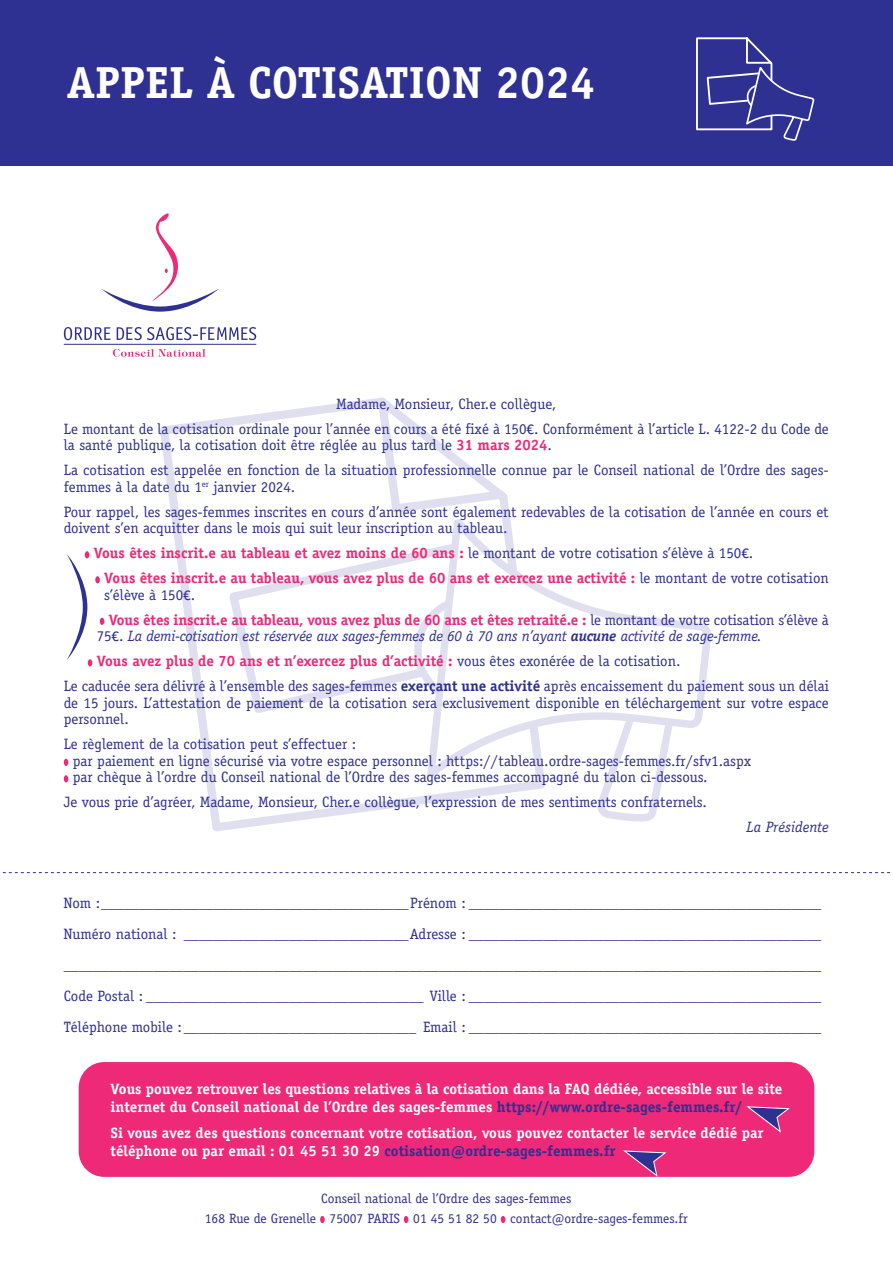
<style>
.page{position:relative;width:893px;height:1263px;background:#fff}
.page>*{position:absolute;margin:0;border:0;box-sizing:border-box;transform-origin:0 0}
.t1{font:700 45px "Officina Serif";color:#fff}
.t2{font:15px/31px "Officina Serif";color:#2e3092}
.t3{font:700 15px/25px "Officina Serif";color:#ee2977}
.t4{font:700 15px/18px "Officina Serif";color:#fff}
.t5{font:italic 15px "Officina Serif";letter-spacing:-.01em;color:#2e3092}
.t6{font:13.5px/19.8px "Officina Serif";color:#2e3092;text-align:center}
.s1{font-family:"Calibri"}
.s2{font-weight:700;color:#ee2977}
.s3{font-weight:400;color:#2e3092}
.s4{font-family:"Calibri";font-weight:400;color:#2e3092}
.s5{font-style:normal}
.s6{font-family:"Calibri";font-style:normal}
.s7{font-family:"Officina Serif LT";font-weight:700}
.s8{font-weight:700}
.s9{color:#2e3092}
</style>
<div class="page">
<svg style="left:550px;top:590px;width:159px;height:232px"></svg>
<svg style="left:160px;top:397px;width:390px;height:434px"></svg>
<div style="left:79px;top:1062px;width:735px;height:115px;background:#ee2977;border-radius:26px"></div>
<div style="left:0;top:0;width:893px;height:166px;background:#2e3092"></div>
<svg style="left:113px;top:349px;width:93px;height:8px"></svg>
<svg style="left:64px;top:327px;width:46px;height:13px"></svg>
<svg style="left:117px;top:327px;width:139px;height:13px"></svg>
<hr style="left:64px;top:344px;width:192px;height:1px;background:#2e3092">
<svg style="left:101px;top:213px;width:118px;height:99px"></svg>
<svg style="left:696px;top:37px;width:119px;height:104px"></svg>
<svg style="left:67px;top:551px;width:37px;height:115px"></svg>
<svg style="left:64px;top:759px;width:4px;height:7px"></svg>
<svg style="left:64px;top:775px;width:4px;height:7px"></svg>
<svg style="left:320px;top:1216px;width:5px;height:7px"></svg>
<svg style="left:404px;top:1216px;width:4px;height:7px"></svg>
<svg style="left:501px;top:1216px;width:4px;height:7px"></svg>
<svg style="left:2px;top:872px;width:889px;height:1px"></svg>
<svg style="left:746px;top:1106px;width:44px;height:27px"></svg>
<svg style="left:621px;top:1150px;width:45px;height:27px"></svg>
<h1 class="t1" style="left:67px;top:55px;width:530px">APPEL À COTISATION 2024</h1>
<p class="t2" style="left:64px;top:391px;width:767px;line-height:25px;text-align:center">Madame, Monsieur, Cher.e collègue,<br>Le montant de la cotisation ordinale pour l’année en cours a été fixé à 150<span class="s1">€</span>. Conformément à l’article L. 4122-2 du Code de</p>
<p class="t2" style="left:64px;top:433px;width:767px;line-height:25px">la santé publique, la cotisation doit être réglée au plus tard le <span class="s2">31 mars 2024</span>.<br>La cotisation est appelée en fonction de la situation professionnelle connue par le Conseil national de l’Ordre des sages-</p>
<p class="t2" style="left:64px;top:474px;width:767px;line-height:25px">femmes à la date du 1<sup>er</sup> janvier 2024.<br>Pour rappel, les sages-femmes inscrites en cours d’année sont également redevables de la cotisation de l’année en cours et</p>
<p class="t2" style="left:64px;top:513px;width:445px">doivent s’en acquitter dans le mois qui suit leur inscription au tableau.</p>
<p class="t3" style="left:94px;top:541px;width:661px">Vous êtes inscrit.e au tableau et avez moins de 60 ans : <span class="s3">le montant de votre cotisation s’élève à 150</span><span class="s4">€</span><span class="s3">.</span></p>
<p class="t3" style="left:104px;top:566px;width:726px">Vous êtes inscrit.e au tableau, vous avez plus de 60 ans et exercez une activité : <span class="s3">le montant de votre cotisation</span></p>
<p class="t3" style="left:109px;top:582px;width:721px;text-indent:-4px"><span class="s3">s’élève à 150</span><span class="s4">€</span><span class="s3">.<br></span>Vous êtes inscrit.e au tableau, vous avez plus de 60 ans et êtes retraité.e : <span class="s3">le montant de votre cotisation s’élève à</span></p>
<p class="t5" style="left:97px;top:628px;width:666px"><span class="s5">75</span><span class="s6">€</span><span class="s5">.</span> La demi-cotisation est réservée aux sages-femmes de 60 à 70 ans n’ayant <span class="s7">aucune</span> activité de sage-femme.</p>
<p class="t3" style="left:97px;top:649px;width:585px">Vous avez plus de 70 ans et n’exercez plus d’activité : <span class="s3">vous êtes exonérée de la cotisation.</span></p>
<p class="t2" style="left:64px;top:671px;width:767px">Le caducée sera délivré à l’ensemble des sages-femmes <span class="s8">exerçant une activité</span> après encaissement du paiement sous un délai</p>
<p class="t2" style="left:64px;top:695px;width:767px;line-height:16.5px">de 15 jours. L’attestation de paiement de la cotisation sera exclusivement disponible en téléchargement sur votre espace personnel.</p>
<p class="t2" style="left:73px;top:736px;width:680px;line-height:16.5px;text-indent:-9px">Le règlement de la cotisation peut s’effectuer :<br>par paiement en ligne sécurisé via votre espace personnel : https://tableau.ordre-sages-femmes.fr/sfv1.aspx par chèque à l’ordre du Conseil national de l’Ordre des sages-femmes accompagné du talon ci-dessous.</p>
<p class="t2" style="left:64px;top:787px;width:645px">Je vous prie d’agréer, Madame, Monsieur, Cher.e collègue, l’expression de mes sentiments confraternels.</p>
<p class="t5" style="left:747px;top:819px;width:84px">La Présidente</p>
<p class="t2" style="left:64px;top:887px;width:759px;text-align:justify">Nom :_________________________________________Prénom : _______________________________________________ Numéro national : ______________________________Adresse : _______________________________________________ _____________________________________________________________________________________________________ Code Postal : _____________________________________ Ville : _______________________________________________ Téléphone mobile : _______________________________ Email : _______________________________________________</p>
<p class="t4" style="left:111px;top:1079px;width:673px">Vous pouvez retrouver les questions relatives à la cotisation dans la FAQ dédiée, accessible sur le site internet du Conseil national de l’Ordre des sages-femmes <span class="s9">https://www.ordre-sages-femmes.fr/</span></p>
<p class="t4" style="left:111px;top:1124px;width:655px">Si vous avez des questions concernant votre cotisation, vous pouvez contacter le service dédié par téléphone ou par email : 01 45 51 30 29 <span class="s9">cotisation@ordre-sages-femmes.fr</span></p>
<p class="t6" style="left:205px;top:1189px;width:484px">Conseil national de l’Ordre des sages-femmes<br>168 Rue de Grenelle 75007 PARIS 01 45 51 82 50 contact@ordre-sages-femmes.fr</p>
</div>
